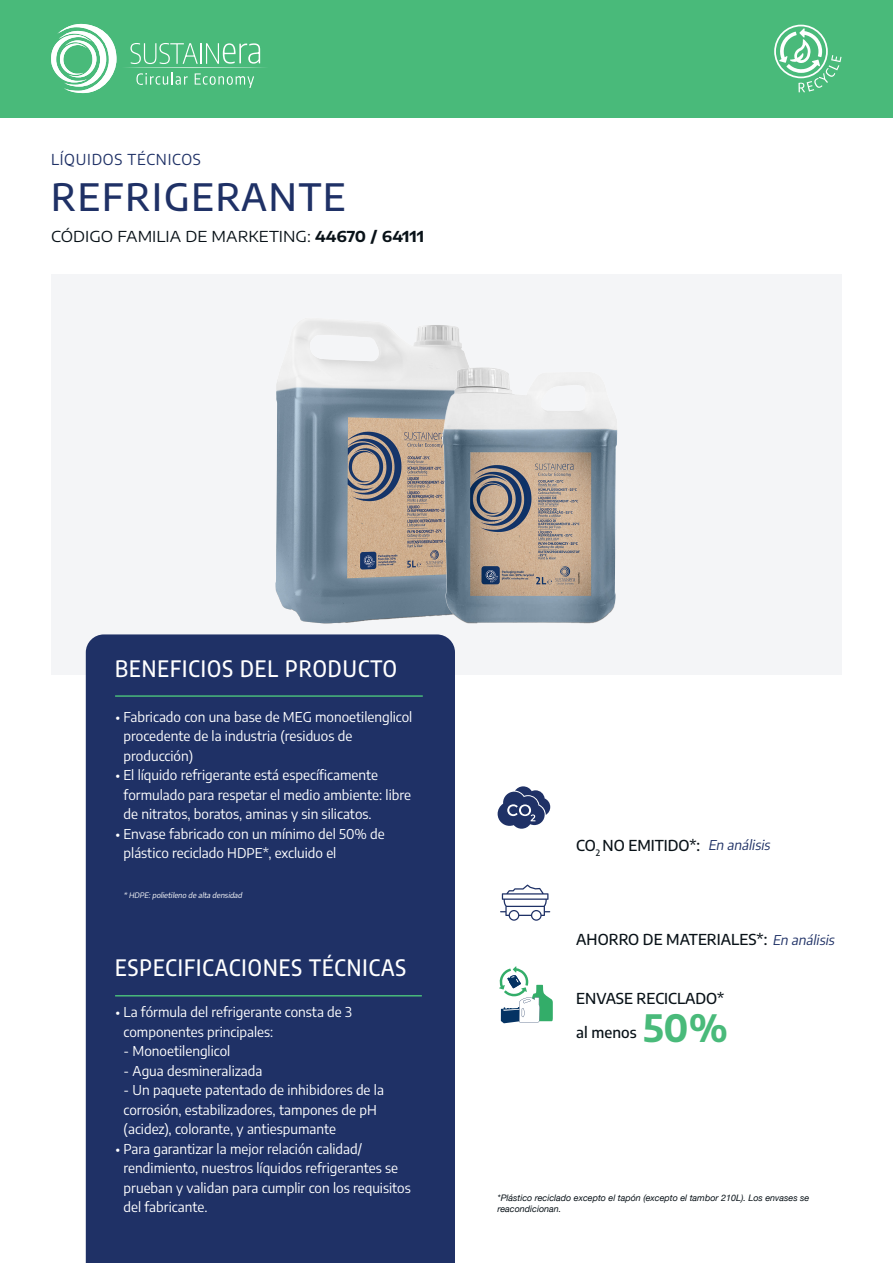
<style>
.page{position:relative;width:893px;height:1263px;background:#fff}
.page>*{position:absolute;margin:0;border:0;box-sizing:border-box;transform-origin:0 0}
.t1{font:500 37.5px "Encode Sans";letter-spacing:.05em;color:#1f3166}
.t2{font:700 37.5px "Encode Sans";color:#49ba7a}
.t3{font:500 22.5px "Encode Sans Condensed";letter-spacing:.05em;color:#fff}
.t4{font:500 15px "Encode Sans";color:#091218}
.t5{font:15px "Encode Sans Expanded";color:#091218}
.t6{font:15px "Encode Sans";letter-spacing:.05em;color:#1f3166}
.t7{font:13.5px/19.5px "Encode Sans";color:#fff}
.t8{font:italic 13.5px "Encode Sans";color:#1f3166}
.t9{font:italic 9px/10.8px "Helvetica Neue";color:#091218}
.t10{font:italic 7.5px "Encode Sans";color:#fff}
.s1{font-weight:700}
</style>
<div class="page">
<div style="left:51px;top:274px;width:791px;height:401px;background:#f4f5f7"></div>
<div style="left:0;top:0;width:893px;height:118px;background:#49ba7a"></div>
<div style="left:86px;top:634px;width:369px;height:629px;background:#1f3166"></div>
<hr style="left:115px;top:695px;width:308px;height:2px;background:#49ba7a">
<svg style="left:500px;top:884px;width:50px;height:37px"></svg>
<hr style="left:115px;top:995px;width:307px;height:1px;background:#49ba7a">
<svg style="left:51px;top:24px;width:65px;height:69px"></svg>
<svg style="left:125px;top:43px;width:140px;height:45px"></svg>
<svg style="left:774px;top:25px;width:67px;height:67px"></svg>
<svg style="left:498px;top:786px;width:52px;height:43px"></svg>
<svg style="left:499px;top:966px;width:54px;height:57px"></svg>
<img style="left:275px;top:320px;width:191px;height:304px">
<img style="left:438px;top:358px;width:180px;height:266px">
<p class="t6" style="left:51px;top:149px;width:151px">LÍQUIDOS TÉCNICOS</p>
<p class="t1" style="left:51px;top:171px;width:296px">REFRIGERANTE</p>
<p class="t5" style="left:51px;top:226px;width:375px">CÓDIGO FAMILIA DE MARKETING: <span class="s1">44670 / 64111</span></p>
<p class="t3" style="left:115px;top:653px;width:283px">BENEFICIOS DEL PRODUCTO</p>
<p class="t7" style="left:124px;top:707px;width:290px;text-indent:-8px">• Fabricado con una base de MEG monoetilenglicol procedente de la industria (residuos de producción)</p>
<p class="t7" style="left:124px;top:765px;width:289px;text-indent:-8px">• El líquido refrigerante está específicamente formulado para respetar el medio ambiente: libre de nitratos, boratos, aminas y sin silicatos.</p>
<p class="t7" style="left:124px;top:824px;width:263px;text-indent:-8px">• Envase fabricado con un mínimo del 50% de plástico reciclado HDPE*, excluido el</p>
<p class="t10" style="left:124px;top:889px;width:122px">* HDPE:polietileno de alta densidad</p>
<p class="t3" style="left:115px;top:952px;width:292px">ESPECIFICACIONES TÉCNICAS</p>
<p class="t7" style="left:124px;top:1002px;width:230px;text-indent:-8px">• La fórmula del refrigerante consta de 3 componentes principales:</p>
<p class="t7" style="left:124px;top:1041px;width:108px">- Monoetilenglicol</p>
<p class="t7" style="left:124px;top:1060px;width:140px">- Agua desmineralizada</p>
<p class="t7" style="left:124px;top:1080px;width:262px">- Un paquete patentado de inhibidores de la corrosión, estabilizadores, tampones de pH (acidez), colorante, y antiespumante</p>
<p class="t7" style="left:124px;top:1138px;width:289px;text-indent:-8px">• Para garantizar la mejor relación calidad/ rendimiento, nuestros líquidos refrigerantes se prueban y validan para cumplir con los requisitos del fabricante.</p>
<p class="t4" style="left:576px;top:835px;width:125px">CO<sub>2</sub> NO EMITIDO*:</p>
<p class="t8" style="left:708px;top:835px;width:66px">En análisis</p>
<p class="t4" style="left:576px;top:929px;width:193px">AHORRO DE MATERIALES*:</p>
<p class="t8" style="left:772px;top:931px;width:66px">En análisis</p>
<p class="t4" style="left:576px;top:988px;width:149px">ENVASE RECICLADO*</p>
<p class="t4" style="left:576px;top:1022px;width:62px">al menos</p>
<p class="t2" style="left:643px;top:1002px;width:86px">50%</p>
<p class="t9" style="left:498px;top:1193px;width:313px">*Plástico reciclado excepto el tapón (excepto el tambor 210L). Los envases se reacondicionan.</p>
</div>
